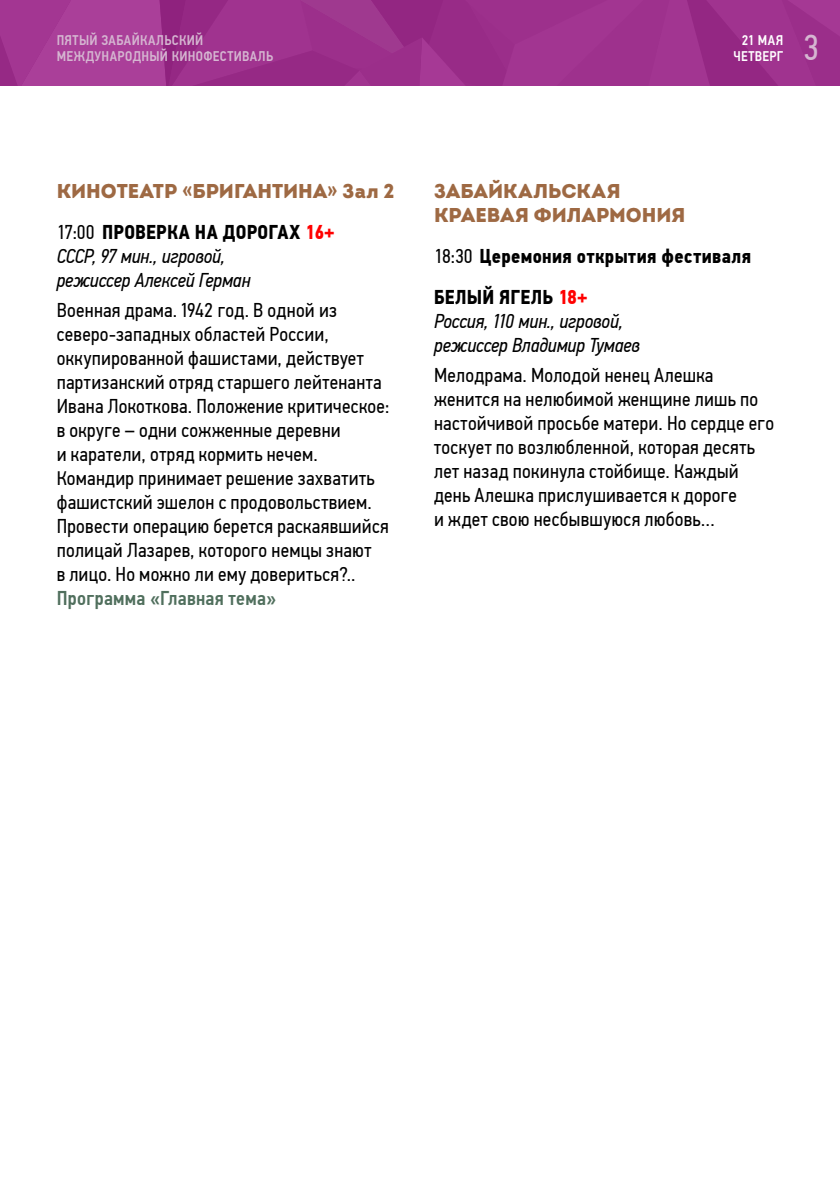
<style>
.page{position:relative;width:840px;height:1191px;background:#fff}
.page>*{position:absolute;margin:0;border:0;box-sizing:border-box;transform-origin:0 0}
.t1{font:36px "PF Din Text Cond Pro";color:#d5b6d1}
.t2{font:20px/24px "PF Din Text Cond Pro";letter-spacing:.015em;color:#000}
.t3{font:italic 20px/24px "PF Din Text Cond Pro";letter-spacing:-.005em;color:#000}
.t4{font:900 20px/24px "Intro";color:#9e6943}
.t5{font:700 20px/41px "PF Din Text Cond Pro";letter-spacing:.02em;color:#000}
.t6{font:500 20px "PF Din Text Cond Pro";letter-spacing:.015em;color:#506f5d}
.t7{font:500 14px/16.8px "PF Din Text Cond Pro";letter-spacing:.025em;color:#d5b6d1}
.t8{font:500 14px/16.8px "PF Din Text Cond Pro";letter-spacing:.025em;color:#fff;text-align:center}
.s1{font-style:normal}
.s2{font-weight:700;font-style:normal}
.s3{font-weight:700;font-style:normal;color:#f00}
.s4{font-weight:400}
.s5{color:#f00}
</style>
<div class="page">
<svg style="left:0;top:0;width:839px;height:85px"></svg>
<p class="t7" style="left:57px;top:31px;width:218px">ПЯТЫЙ ЗАБАЙКАЛЬСКИЙ<br>МЕЖДУНАРОДНЫЙ КИНОФЕСТИВАЛЬ</p>
<h1 class="t1" style="left:803px;top:26px;width:17px">3</h1>
<p class="t8" style="left:733px;top:31px;width:51px">21 МАЯ<br>ЧЕТВЕРГ</p>
<p class="t4" style="left:57px;top:179px;width:339px">КИНОТЕАТР «БРИГАНТИНА» Зал 2</p>
<p class="t3" style="left:57px;top:220px;width:279px"><span class="s1">17:00</span> <span class="s2">ПРОВЕРКА НА ДОРОГАХ</span> <span class="s3">16+<br></span>СССР, 97 мин., игровой,<br>режиссер Алексей Герман</p>
<p class="t2" style="left:57px;top:298px;width:334px">Военная драма. 1942 год. В одной из северо-западных областей России, оккупированной фашистами, действует партизанский отряд старшего лейтенанта Ивана Локоткова. Положение критическое: в округе – одни сожженные деревни<br>и каратели, отряд кормить нечем.<br>Командир принимает решение захватить фашистский эшелон с продовольствием.<br>Провести операцию берется раскаявшийся полицай Лазарев, которого немцы знают<br>в лицо. Но можно ли ему довериться?..</p>
<p class="t6" style="left:57px;top:586px;width:221px">Программа «Главная тема»</p>
<p class="t4" style="left:434px;top:179px;width:252px">ЗАБАЙКАЛЬСКАЯ<br>КРАЕВАЯ ФИЛАРМОНИЯ</p>
<p class="t5" style="left:434px;top:236px;width:318px"><span class="s4">18:30</span> Церемония открытия фестиваля<br>БЕЛЫЙ ЯГЕЛЬ <span class="s5">18+</span></p>
<p class="t3" style="left:434px;top:309px;width:207px">Россия, 110 мин., игровой, режиссер Владимир Тумаев</p>
<p class="t2" style="left:434px;top:363px;width:341px">Мелодрама. Молодой ненец Алешка женится на нелюбимой женщине лишь по настойчивой просьбе матери. Но сердце его тоскует по возлюбленной, которая десять лет назад покинула стойбище. Каждый день Алешка прислушивается к дороге<br>и ждет свою несбывшуюся любовь…</p>
</div>
